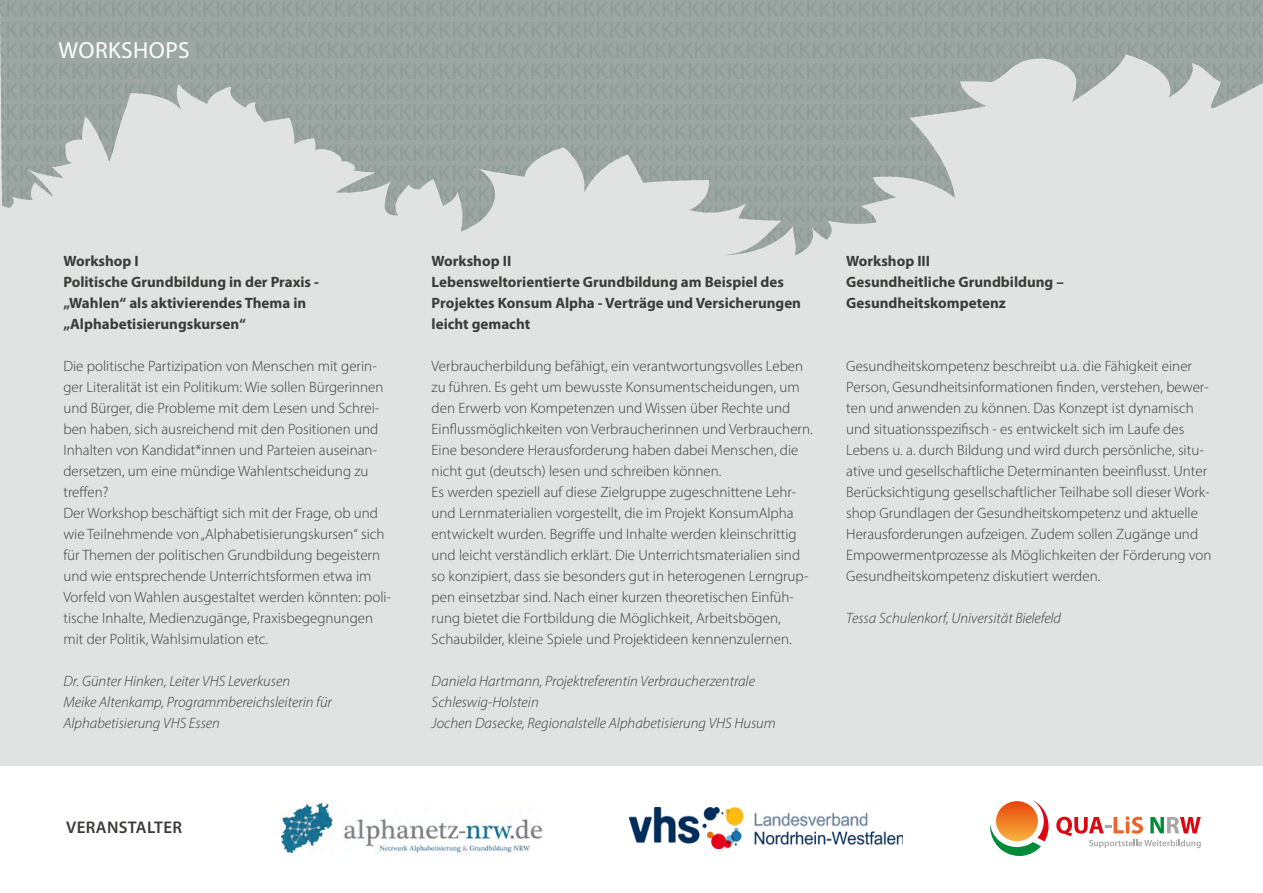
<style>
.page{position:relative;width:1263px;height:893px;background:#fff}
.page>*{position:absolute;margin:0;border:0;box-sizing:border-box;transform-origin:0 0}
.Headline_Fließtext{font:600 16.95px "Myriad Pro";letter-spacing:.02em;color:#3b3b3a}
.Fließtext{font:300 15px/21px "Myriad Pro";color:#3b3b3a}
.Fließtext-2{font:700 15px/21px "Myriad Pro";color:#3b3b3a}
.Fließtext-3{font:italic 300 15px/21px "Myriad Pro";color:#3b3b3a}
</style>
<div class="page">
<div style="left:0;top:0;width:1263px;height:765px;background:#e1e3e2"></div>
<svg style="left:990px;top:800px;width:58px;height:56px"></svg>
<img style="left:996px;top:801px;width:42px;height:40px">
<svg style="left:1056px;top:816px;width:144px;height:32px"></svg>
<img style="left:281px;top:803px;width:261px;height:50px">
<img style="left:630px;top:808px;width:273px;height:40px">
<svg style="left:0;top:0;width:1263px;height:255px;fill:#9ca7a3"></svg>
<p class="Fließtext-2" style="left:63px;top:250px;width:77px">Workshop I</p>
<p class="Fließtext-2" style="left:63px;top:271px;width:257px">Politische Grundbildung in der Praxis - „Wahlen“ als aktivierendes Thema in „Alphabetisierungskursen“</p>
<p class="Fließtext" style="left:63px;top:356px;width:322px">Die politische Partizipation von Menschen mit gerin&shy;ger Literalität ist ein Politikum: Wie sollen Bürgerinnen und Bürger, die Probleme mit dem Lesen und Schrei&shy;ben haben, sich ausreichend mit den Positionen und Inhalten von Kandidat*innen und Parteien auseinan&shy;dersetzen, um eine mündige Wahlentscheidung zu treffen?</p>
<p class="Fließtext" style="left:63px;top:503px;width:329px">Der Workshop beschäftigt sich mit der Frage, ob und wie Teilnehmende von „Alphabetisierungskursen“ sich für Themen der politischen Grundbildung begeistern und wie entsprechende Unterrichtsformen etwa im Vorfeld von Wahlen ausgestaltet werden könnten: poli&shy;tische Inhalte, Medienzugänge, Praxisbegegnungen mit der Politik, Wahlsimulation etc.</p>
<p class="Fließtext-3" style="left:63px;top:671px;width:228px">Dr. Günter Hinken, Leiter VHS Leverkusen</p>
<p class="Fließtext-3" style="left:63px;top:692px;width:270px">Meike Altenkamp, Programmbereichsleiterin für<br>Alphabetisierung VHS Essen</p>
<p class="Headline_Fließtext" style="left:66px;top:816px;width:117px">VERANSTALTER</p>
<p class="Fließtext-2" style="left:432px;top:250px;width:81px">Workshop II</p>
<p class="Fließtext-2" style="left:432px;top:271px;width:371px">Lebensweltorientierte Grundbildung am Beispiel des<br>Projektes Konsum Alpha - Verträge und Versicherungen leicht gemacht</p>
<p class="Fließtext" style="left:432px;top:356px;width:383px">Verbraucherbildung befähigt, ein verantwortungsvolles Leben zu führen. Es geht um bewusste Konsumentscheidungen, um den Erwerb von Kompetenzen und Wissen über Rechte und Einflussmöglichkeiten von Verbraucherinnen und Verbrauchern.</p>
<p class="Fließtext" style="left:432px;top:440px;width:368px">Eine besondere Herausforderung haben dabei Menschen, die nicht gut (deutsch) lesen und schreiben können.</p>
<p class="Fließtext" style="left:432px;top:482px;width:378px">Es werden speziell auf diese Zielgruppe zugeschnittene Lehr&shy;und Lernmaterialien vorgestellt, die im Projekt KonsumAlpha entwickelt wurden. Begriffe und Inhalte werden kleinschrittig und leicht verständlich erklärt. Die Unterrichtsmaterialien sind so konzipiert, dass sie besonders gut in heterogenen Lerngrup&shy;pen einsetzbar sind. Nach einer kurzen theoretischen Einfüh&shy;rung bietet die Fortbildung die Möglichkeit, Arbeitsbögen, Schaubilder, kleine Spiele und Projektideen kennenzulernen.</p>
<p class="Fließtext-3" style="left:432px;top:671px;width:325px">Daniela Hartmann, Projektreferentin Verbraucherzentrale</p>
<p class="Fließtext-3" style="left:432px;top:692px;width:109px">Schleswig-Holstein</p>
<p class="Fließtext-3" style="left:432px;top:713px;width:346px">Jochen Dasecke, Regionalstelle Alphabetisierung VHS Husum</p>
<p class="Fließtext-2" style="left:846px;top:250px;width:85px">Workshop III</p>
<p class="Fließtext-2" style="left:846px;top:271px;width:219px">Gesundheitliche Grundbildung –<br>Gesundheitskompetenz</p>
<p class="Fließtext" style="left:846px;top:356px;width:367px">Gesundheitskompetenz beschreibt u.a. die Fähigkeit einer Person, Gesundheitsinformationen finden, verstehen, bewer&shy;ten und anwenden zu können. Das Konzept ist dynamisch und situationsspezifisch - es entwickelt sich im Laufe des Lebens u. a. durch Bildung und wird durch persönliche, situ&shy;ative und gesellschaftliche Determinanten beeinflusst. Unter Berücksichtigung gesellschaftlicher Teilhabe soll dieser Work&shy;shop Grundlagen der Gesundheitskompetenz und aktuelle Herausforderungen aufzeigen. Zudem sollen Zugänge und Empowermentprozesse als Möglichkeiten der Förderung von Gesundheitskompetenz diskutiert werden.</p>
<p class="Fließtext-3" style="left:846px;top:608px;width:216px">Tessa Schulenkorf, Universität Bielefeld</p>
</div>
